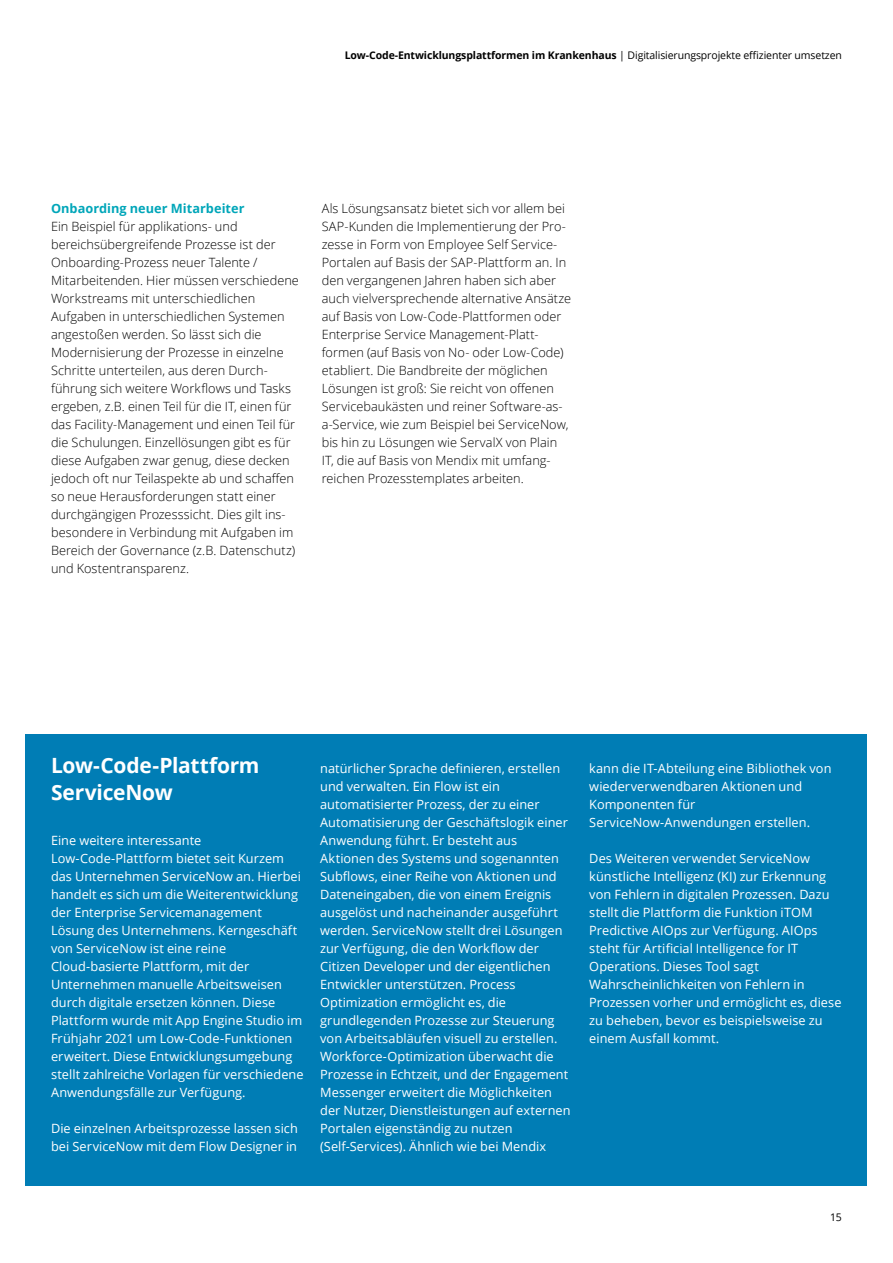
<style>
.page{position:relative;width:893px;height:1263px;background:#fff}
.page>*{position:absolute;margin:0;border:0;box-sizing:border-box;transform-origin:0 0}
.Small_heading_bold{font:700 21px/27px "Open Sans";letter-spacing:-.015em;color:#fff}
.Body_copy__white_8_5{font:12.75px/18px "Open Sans";letter-spacing:.005em;color:#fff}
.Body_copy__8_5_12pt{font:300 12.75px/18px "Open Sans";color:#010101}
.Subhead_A__8_5_12pt{font:700 12.75px "Open Sans";letter-spacing:.005em;color:#00a6b9}
.t1{font:700 10.5px "Open Sans";letter-spacing:-.01em;color:#010101}
.t2{font:10.5px "Open Sans";color:#010101}
.s1{font-weight:400}
</style>
<div class="page">
<div style="left:26px;top:734px;width:841px;height:451px;background:#007db5"></div>
<p class="t1" style="left:345px;top:48px;width:499px">Low-Code-Entwicklungsplattformen im Krankenhaus <span class="s1">| Digitalisierungsprojekte effizienter umsetzen</span></p>
<p class="Subhead_A__8_5_12pt" style="left:51px;top:199px;width:195px">Onbaording neuer Mitarbeiter</p>
<p class="Body_copy__8_5_12pt" style="left:51px;top:217px;width:249px">Ein Beispiel für applikations- und bereichsübergreifende Prozesse ist der Onboarding-Prozess neuer Talente / Mitarbeitenden. Hier müssen verschiedene Workstreams mit unterschiedlichen Aufgaben in unterschiedlichen Systemen angestoßen werden. So lässt sich die Modernisierung der Prozesse in einzelne Schritte unterteilen, aus deren Durch&shy;führung sich weitere Workflows und Tasks ergeben, z.B. einen Teil für die IT, einen für das Facility-Management und einen Teil für die Schulungen. Einzellösungen gibt es für diese Aufgaben zwar genug, diese decken jedoch oft nur Teilaspekte ab und schaffen so neue Herausforderungen statt einer durchgängigen Prozesssicht. Dies gilt ins&shy;besondere in Verbindung mit Aufgaben im Bereich der Governance (z.B. Datenschutz) und Kostentransparenz.</p>
<p class="Body_copy__8_5_12pt" style="left:322px;top:199px;width:251px">Als Lösungsansatz bietet sich vor allem bei SAP-Kunden die Implementierung der Pro&shy;zesse in Form von Employee Self Service-Portalen auf Basis der SAP-Plattform an. In den vergangenen Jahren haben sich aber auch vielversprechende alternative Ansätze auf Basis von Low-Code-Plattformen oder Enterprise Service Management-Platt&shy;formen (auf Basis von No- oder Low-Code) etabliert. Die Bandbreite der möglichen Lösungen ist groß: Sie reicht von offenen Servicebaukästen und reiner Software-as&shy;a-Service, wie zum Beispiel bei ServiceNow, bis hin zu Lösungen wie ServalX von Plain IT, die auf Basis von Mendix mit umfang&shy;reichen Prozesstemplates arbeiten.</p>
<p class="Small_heading_bold" style="left:51px;top:752px;width:210px">Low-Code-Plattform<br>ServiceNow</p>
<p class="Body_copy__white_8_5" style="left:51px;top:831px;width:254px">Eine weitere interessante Low-Code-Plattform bietet seit Kurzem das Unternehmen ServiceNow an. Hierbei handelt es sich um die Weiterentwicklung der Enterprise Servicemanagement Lösung des Unternehmens. Kerngeschäft von ServiceNow ist eine reine Cloud-basierte Plattform, mit der Unternehmen manuelle Arbeitsweisen durch digitale ersetzen können. Diese Plattform wurde mit App Engine Studio im Frühjahr 2021 um Low-Code-Funktionen erweitert. Diese Entwicklungsumgebung stellt zahlreiche Vorlagen für verschiedene Anwendungsfälle zur Verfügung.</p>
<p class="Body_copy__white_8_5" style="left:51px;top:1119px;width:248px">Die einzelnen Arbeitsprozesse lassen sich bei ServiceNow mit dem Flow Designer in</p>
<p class="Body_copy__white_8_5" style="left:320px;top:759px;width:252px">natürlicher Sprache definieren, erstellen und verwalten. Ein Flow ist ein automatisierter Prozess, der zu einer Automatisierung der Geschäftslogik einer Anwendung führt. Er besteht aus Aktionen des Systems und sogenannten Subflows, einer Reihe von Aktionen und Dateneingaben, die von einem Ereignis ausgelöst und nacheinander ausgeführt werden. ServiceNow stellt drei Lösungen zur Verfügung, die den Workflow der Citizen Developer und der eigentlichen Entwickler unterstützen. Process Optimization ermöglicht es, die grundlegenden Prozesse zur Steuerung von Arbeitsabläufen visuell zu erstellen.<br>Workforce-Optimization überwacht die Prozesse in Echtzeit, und der Engagement Messenger erweitert die Möglichkeiten der Nutzer, Dienstleistungen auf externen Portalen eigenständig zu nutzen (Self-Services). Ähnlich wie bei Mendix</p>
<p class="Body_copy__white_8_5" style="left:589px;top:759px;width:244px">kann die IT-Abteilung eine Bibliothek von wiederverwendbaren Aktionen und<br>Komponenten für<br>ServiceNow-Anwendungen erstellen.</p>
<p class="Body_copy__white_8_5" style="left:589px;top:849px;width:254px">Des Weiteren verwendet ServiceNow künstliche Intelligenz (KI) zur Erkennung von Fehlern in digitalen Prozessen. Dazu stellt die Plattform die Funktion iTOM Predictive AIOps zur Verfügung. AIOps steht für Artificial Intelligence for IT Operations. Dieses Tool sagt Wahrscheinlichkeiten von Fehlern in Prozessen vorher und ermöglicht es, diese zu beheben, bevor es beispielsweise zu einem Ausfall kommt.</p>
<p class="t2" style="left:830px;top:1210px;width:13px">15</p>
</div>
